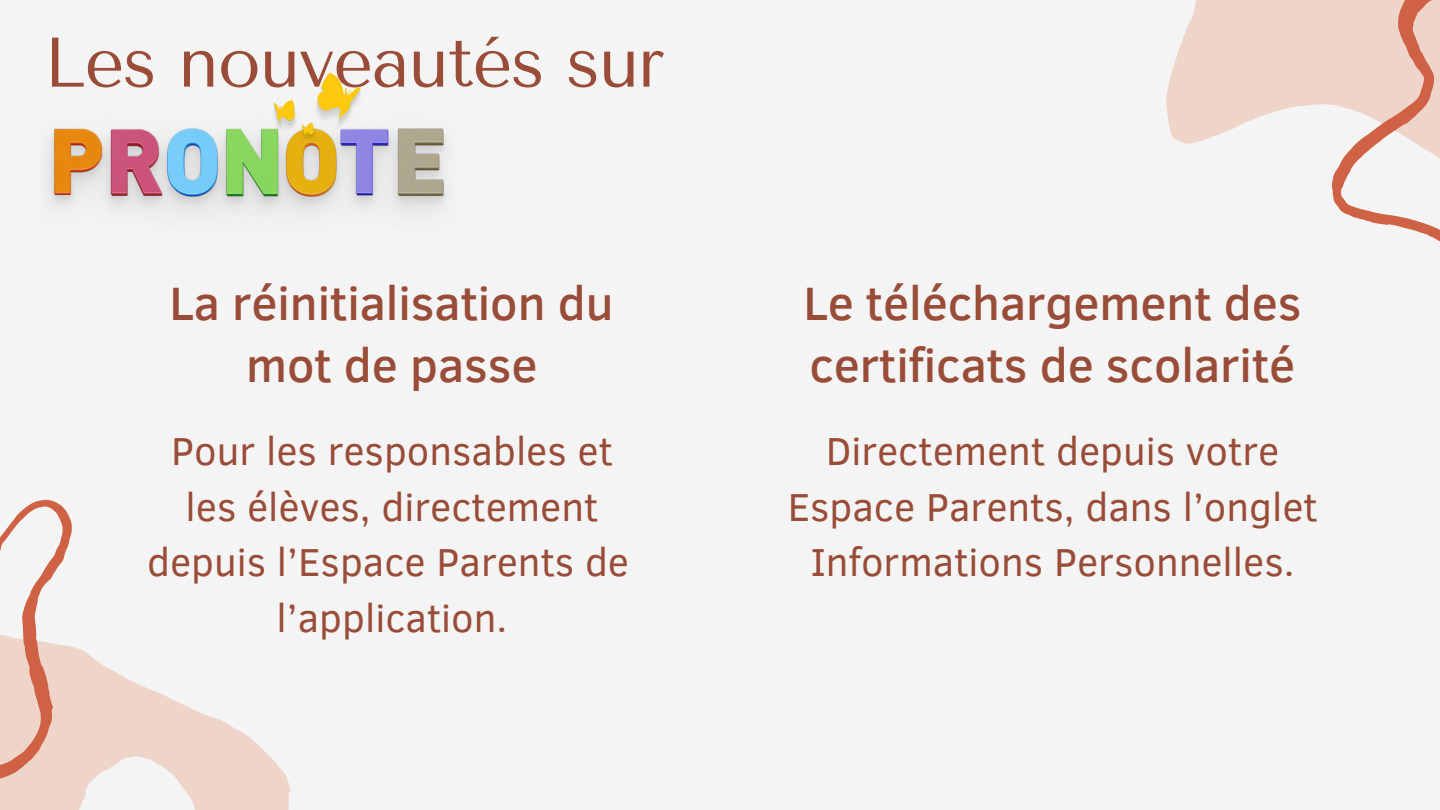
<style>
.page{position:relative;width:1440px;height:810px;background:#f4f4f4}
.page>*{position:absolute;margin:0;border:0;box-sizing:border-box;transform-origin:0 0}
.t1{font:70px "Tenor Sans";letter-spacing:-.02em;color:#994c38}
.t2{font:500 48px/62.2px "Clear Sans";color:#994c38;text-align:center}
.t3{font:40px/55.5px "Clear Sans";color:#994c38;text-align:center}
</style>
<div class="page">
<svg style="left:1166px;top:0;width:107px;height:144px;fill:#efd5c9"></svg>
<svg style="left:174px;top:700px;width:117px;height:110px;fill:#efd5c9"></svg>
<svg style="left:1273px;top:0;width:167px;height:242px"></svg>
<svg style="left:0;top:499px;width:174px;height:311px"></svg>
<img style="left:48px;top:72px;width:398px;height:140px">
<p class="t1" style="left:44px;top:22px;width:622px">Les nouveautés sur</p>
<p class="t2" style="left:170px;top:270px;width:446px">La réinitialisation du mot de passe</p>
<p class="t3" style="left:147px;top:421px;width:483px">Pour les responsables et les élèves, directement depuis l’Espace Parents de l’application.</p>
<p class="t2" style="left:803px;top:270px;width:499px;text-align:left">Le téléchargement des certificats de scolarité</p>
<p class="t3" style="left:788px;top:421px;width:532px">Directement depuis votre<br>Espace Parents, dans l’onglet<br>Informations Personnelles.</p>
</div>
